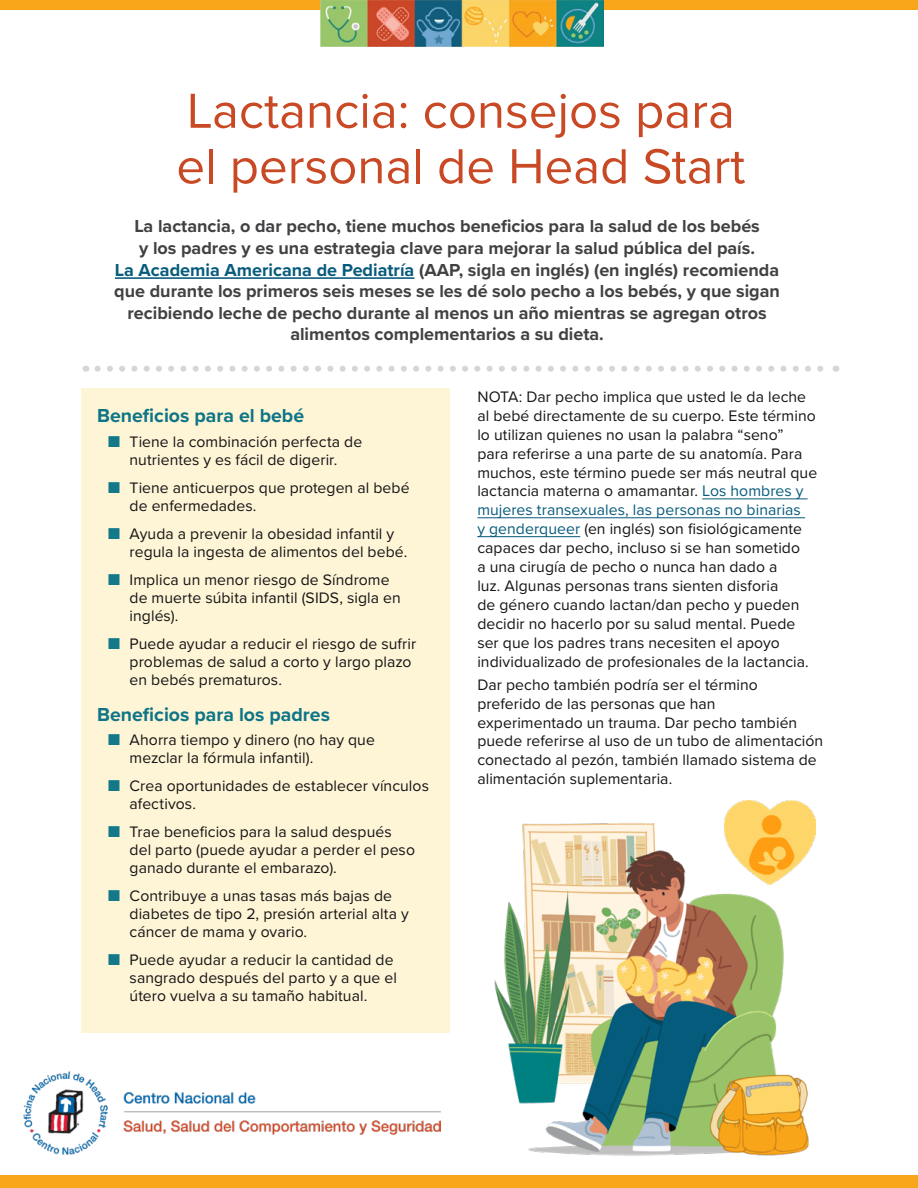
<style>
.page{position:relative;width:918px;height:1188px;background:#fff}
.page>*{position:absolute;margin:0;border:0;box-sizing:border-box;transform-origin:0 0}
.t1{font:51px/55.5px "Proxima Nova";color:#c94925}
.t2{font:700 19.5px "Proxima Nova";color:#0e7586}
.t3{font:700 18px/21.6px "Proxima Nova";color:#414042;text-align:center}
.t4{font:15.75px/18.9px "Proxima Nova";letter-spacing:.005em;color:#141414}
.s1{color:#075b7c}
.s2{color:#137888}
</style>
<div class="page">
<div style="left:81px;top:388px;width:368px;height:644px;background:#fef4d6"></div>
<hr style="left:115px;top:277px;width:299px;height:2px;background:#075b7c">
<div style="left:0;top:0;width:917px;height:9px;background:#faa61a"></div>
<img style="left:320px;top:0;width:284px;height:47px">
<div style="left:0;top:1175px;width:918px;height:13px;background:#faa61a"></div>
<svg style="left:98px;top:366px;width:726px;height:6px"></svg>
<hr style="left:702px;top:498px;width:106px;height:1px;background:#075b7c">
<hr style="left:477px;top:517px;width:328px;height:1px;background:#075b7c">
<hr style="left:477px;top:536px;width:103px;height:1px;background:#075b7c">
<img style="left:494px;top:818px;width:315px;height:338px">
<img style="left:725px;top:801px;width:91px;height:83px">
<img style="left:24px;top:1071px;width:416px;height:84px">
<h1 class="t1" style="left:176px;top:81px;width:570px">Lactancia: consejos para el personal de Head Start</h1>
<p class="t3" style="left:114px;top:215px;width:667px">La lactancia, o dar pecho, tiene muchos beneficios para la salud de los bebés<br>y los padres y es una estrategia clave para mejorar la salud pública del país.<br><span class="s1">La Academia Americana de Pediatría</span> (AAP, sigla en inglés) (en inglés) recomienda que durante los primeros seis meses se les dé solo pecho a los bebés, y que sigan recibiendo leche de pecho durante al menos un año mientras se agregan otros alimentos complementarios a su dieta.</p>
<h2 class="t2" style="left:97px;top:401px;width:208px">Beneficios para el bebé</h2>
<p class="t4" style="left:108px;top:432px;width:256px;line-height:18px;text-align:center"><span class="s2">■</span> Tiene la combinación perfecta de nutrientes y es fácil de digerir.</p>
<p class="t4" style="left:130px;top:478px;width:281px;line-height:18px;text-indent:-22px"><span class="s2">■</span> Tiene anticuerpos que protegen al bebé de enfermedades.</p>
<p class="t4" style="left:130px;top:524px;width:279px;line-height:18px;text-indent:-22px"><span class="s2">■</span> Ayuda a prevenir la obesidad infantil y regula la ingesta de alimentos del bebé.</p>
<p class="t4" style="left:130px;top:570px;width:273px;line-height:18px;text-indent:-22px"><span class="s2">■</span> Implica un menor riesgo de Síndrome de muerte súbita infantil (SIDS, sigla en inglés).</p>
<p class="t4" style="left:130px;top:634px;width:288px;line-height:18px;text-indent:-22px"><span class="s2">■</span> Puede ayudar a reducir el riesgo de sufrir problemas de salud a corto y largo plazo en bebés prematuros.</p>
<h2 class="t2" style="left:97px;top:700px;width:234px">Beneficios para los padres</h2>
<p class="t4" style="left:130px;top:730px;width:247px;line-height:18px;text-indent:-22px"><span class="s2">■</span> Ahorra tiempo y dinero (no hay que mezclar la fórmula infantil).</p>
<p class="t4" style="left:130px;top:776px;width:301px;line-height:18px;text-indent:-22px"><span class="s2">■</span> Crea oportunidades de establecer vínculos afectivos.</p>
<p class="t4" style="left:130px;top:822px;width:287px;line-height:18px;text-indent:-22px"><span class="s2">■</span> Trae beneficios para la salud después del parto (puede ayudar a perder el peso ganado durante el embarazo).</p>
<p class="t4" style="left:130px;top:886px;width:281px;line-height:18px;text-indent:-22px"><span class="s2">■</span> Contribuye a unas tasas más bajas de diabetes de tipo 2, presión arterial alta y cáncer de mama y ovario.</p>
<p class="t4" style="left:130px;top:950px;width:269px;line-height:18px;text-indent:-22px"><span class="s2">■</span> Puede ayudar a reducir la cantidad de sangrado después del parto y a que el útero vuelva a su tamaño habitual.</p>
<p class="t4" style="left:477px;top:387px;width:341px">NOTA: Dar pecho implica que usted le da leche al bebé directamente de su cuerpo. Este término lo utilizan quienes no usan la palabra “seno” para referirse a una parte de su anatomía. Para muchos, este término puede ser más neutral que lactancia materna o amamantar. <span class="s1">Los hombres y mujeres transexuales, las personas no binarias<br>y genderqueer</span> (en inglés) son fisiológicamente capaces dar pecho, incluso si se han sometido<br>a una cirugía de pecho o nunca han dado a<br>luz. Algunas personas trans sienten disforia<br>de género cuando lactan/dan pecho y pueden decidir no hacerlo por su salud mental. Puede ser que los padres trans necesiten el apoyo individualizado de profesionales de la lactancia.</p>
<p class="t4" style="left:477px;top:674px;width:347px">Dar pecho también podría ser el término preferido de las personas que han experimentado un trauma. Dar pecho también puede referirse al uso de un tubo de alimentación conectado al pezón, también llamado sistema de alimentación suplementaria.</p>
</div>
